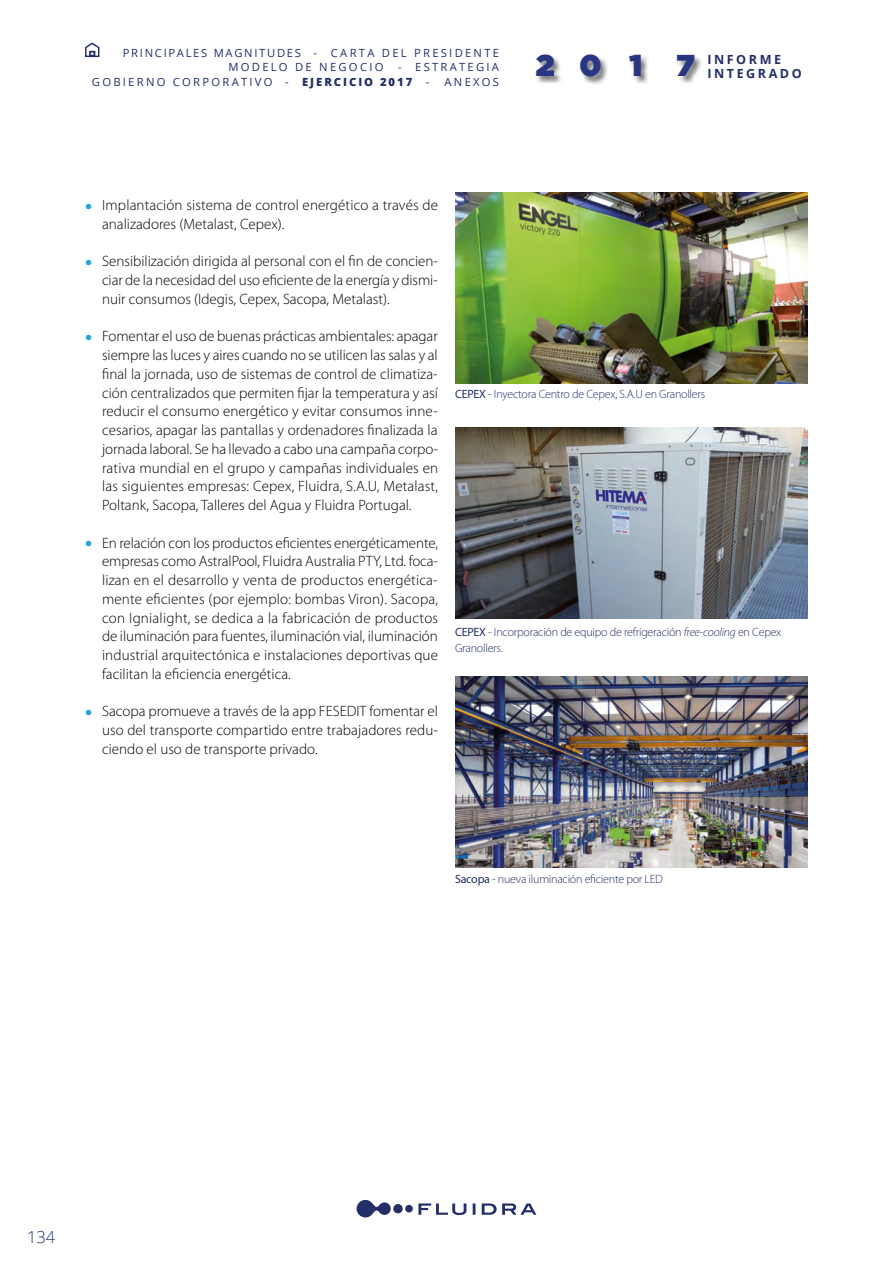
<style>
.page{position:relative;width:893px;height:1263px;background:#fff}
.page>*{position:absolute;margin:0;border:0;box-sizing:border-box;transform-origin:0 0}
.t1{font:900 30.15px "Gotham";color:#283583}
.t2{font:300 16.5px "Open Sans";color:#232f66}
.t3{font:300 15px/18.8px "Myriad Pro";color:#000;text-align:justify}
.t4{font:700 12.6px/13.5px "Open Sans";letter-spacing:.2em;color:#232f66}
.t5{font:300 12px/16.5px "Myriad Pro";letter-spacing:-.02em;color:#232f66}
.t6{font:11.25px/14.7px "Open Sans";letter-spacing:.2em;color:#232f66;text-align:right}
.t7{font:11.25px "Open Sans";letter-spacing:.15em;color:#232f66}
.t8{font:800 11.25px "Open Sans";letter-spacing:.175em;color:#232f66}
.s1{font-weight:700;font-size:21px;color:#25a3dd}
.s2{font-weight:400}
.s3{font-style:italic}
</style>
<div class="page">
<svg style="left:357px;top:1200px;width:34px;height:17px"></svg>
<div style="left:393px;top:1204px;width:10px;height:9px;background:#232f66;border-radius:50%"></div>
<div style="left:405px;top:1205px;width:8px;height:7px;background:#232f66;border-radius:50%"></div>
<svg style="left:418px;top:1203px;width:118px;height:12px"></svg>
<img style="left:455px;top:192px;width:353px;height:191px">
<img style="left:455px;top:428px;width:353px;height:191px">
<img style="left:455px;top:676px;width:353px;height:191px">
<div style="left:536px;top:54px;width:26px;height:30px;background:#000;opacity:.5"></div>
<div style="left:580px;top:54px;width:28px;height:30px;background:#000;opacity:.5"></div>
<div style="left:629px;top:55px;width:20px;height:29px;background:#000;opacity:.5"></div>
<div style="left:677px;top:55px;width:25px;height:29px;background:#000;opacity:.5"></div>
<svg style="left:85px;top:42px;width:15px;height:16px"></svg>
<p class="t7" style="left:123px;top:45px;width:378px">PRINCIPALES MAGNITUDES - CARTA DEL PRESIDENTE</p>
<p class="t6" style="left:398px;top:60px;width:5px">-</p>
<p class="t6" style="left:285px;top:74px;width:5px">-</p>
<p class="t6" style="left:426px;top:74px;width:5px">-</p>
<p class="t6" style="left:92px;top:60px;width:293px;text-align:left;text-indent:137px">MODELO DE NEGOCIO<br>GOBIERNO CORPORATIVO</p>
<p class="t6" style="left:415px;top:60px;width:85px">ESTRATEGIA<br>ANEXOS</p>
<p class="t8" style="left:302px;top:73px;width:112px">EJERCICIO 2017</p>
<h1 class="t1" style="left:536px;top:44px;width:161px">201 7</h1>
<p class="t4" style="left:707px;top:52px;width:96px">INFORME<br>INTEGRADO</p>
<p class="t3" style="left:102px;top:196px;width:337px;text-indent:-17px"><span class="s1">•</span> Implantación sistema de control energético a través de analizadores (Metalast, Cepex).</p>
<p class="t3" style="left:102px;top:252px;width:337px;text-indent:-17px"><span class="s1">•</span> Sensibilización dirigida al personal con el fin de concien&shy;ciar de la necesidad del uso eficiente de la energía y dismi&shy;nuir consumos (Idegis, Cepex, Sacopa, Metalast).</p>
<p class="t3" style="left:102px;top:327px;width:338px;text-indent:-17px"><span class="s1">•</span> Fomentar el uso de buenas prácticas ambientales: apagar siempre las luces y aires cuando no se utilicen las salas y al final la jornada, uso de sistemas de control de climatiza&shy;ción centralizados que permiten fijar la temperatura y así reducir el consumo energético y evitar consumos inne&shy;cesarios, apagar las pantallas y ordenadores finalizada la jornada laboral. Se ha llevado a cabo una campaña corpo&shy;rativa mundial en el grupo y campañas individuales en las siguientes empresas: Cepex, Fluidra, S.A.U, Metalast, Poltank, Sacopa, Talleres del Agua y Fluidra Portugal.</p>
<p class="t3" style="left:102px;top:533px;width:338px;text-indent:-17px"><span class="s1">•</span> En relación con los productos eficientes energéticamente, empresas como AstralPool, Fluidra Australia PTY, Ltd. foca&shy;lizan en el desarrollo y venta de productos energética&shy;mente eficientes (por ejemplo: bombas Viron). Sacopa, con Ignialight, se dedica a la fabricación de productos de iluminación para fuentes, iluminación vial, iluminación industrial arquitectónica e instalaciones deportivas que facilitan la eficiencia energética.</p>
<p class="t3" style="left:102px;top:702px;width:337px;text-indent:-17px"><span class="s1">•</span> Sacopa promueve a través de la app FESEDIT fomentar el uso del transporte compartido entre trabajadores redu&shy;ciendo el uso de transporte privado.</p>
<p class="t5" style="left:455px;top:386px;width:252px"><span class="s2">CEPEX</span> - Inyectora Centro de Cepex, S.A.U en Granollers</p>
<p class="t5" style="left:455px;top:623px;width:328px"><span class="s2">CEPEX</span> - Incorporación de equipo de refrigeración <span class="s3">free-cooling</span> en Cepex<br>Granollers.</p>
<p class="t5" style="left:455px;top:871px;width:209px"><span class="s2">Sacopa</span> - nueva iluminación eficiente por LED</p>
<p class="t2" style="left:27px;top:1226px;width:30px">134</p>
</div>
